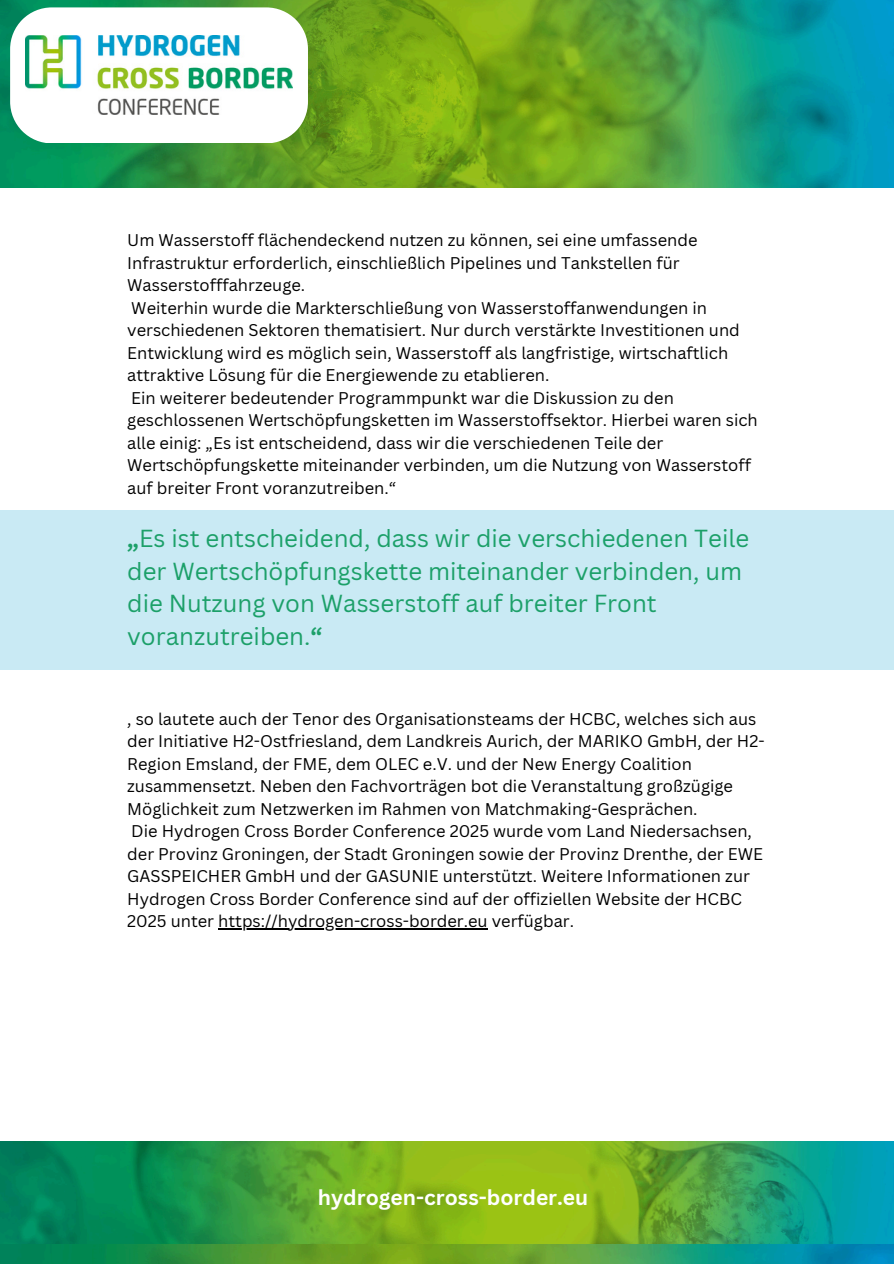
<style>
.page{position:relative;width:894px;height:1264px;background:#fff}
.page>*{position:absolute;margin:0;border:0;box-sizing:border-box;transform-origin:0 0}
.t1{font:24px/32.7px "Canva Sans";color:#1ca069}
.t2{font:700 21px "Canva Sans";color:#fff}
.t3{font:16.5px/22.5px "Canva Sans";color:#000}
.s1{font-weight:700}
</style>
<div class="page">
<div style="left:0;top:510px;width:893px;height:159px;background:#c9eaf4"></div>
<hr style="left:218px;top:928px;width:269px;height:1px;background:#000">
<img style="left:0;top:0;width:893px;height:187px">
<svg style="left:10px;top:7px;width:298px;height:136px"></svg>
<img style="left:26px;top:36px;width:266px;height:79px">
<img style="left:0;top:1141px;width:893px;height:103px">
<img style="left:0;top:1244px;width:893px;height:19px">
<p class="t3" style="left:127px;top:229px;width:571px">Um Wasserstoff flächendeckend nutzen zu können, sei eine umfassende<br>Infrastruktur erforderlich, einschließlich Pipelines und Tankstellen für<br>Wasserstofffahrzeuge.</p>
<p class="t3" style="left:127px;top:296px;width:614px">Weiterhin wurde die Markterschließung von Wasserstoffanwendungen in verschiedenen Sektoren thematisiert. Nur durch verstärkte Investitionen und Entwicklung wird es möglich sein, Wasserstoff als langfristige, wirtschaftlich attraktive Lösung für die Energiewende zu etablieren.</p>
<p class="t3" style="left:127px;top:386px;width:632px">Ein weiterer bedeutender Programmpunkt war die Diskussion zu den geschlossenen Wertschöpfungsketten im Wasserstoffsektor. Hierbei waren sich alle einig: „Es ist entscheidend, dass wir die verschiedenen Teile der Wertschöpfungskette miteinander verbinden, um die Nutzung von Wasserstoff auf breiter Front voranzutreiben.“</p>
<p class="t1" style="left:127px;top:521px;width:623px"><span class="s1">„</span>Es ist entscheidend, dass wir die verschiedenen Teile der Wertschöpfungskette miteinander verbinden, um die Nutzung von Wasserstoff auf breiter Front voranzutreiben.<span class="s1">“</span></p>
<p class="t3" style="left:127px;top:707px;width:638px">, so lautete auch der Tenor des Organisationsteams der HCBC, welches sich aus der Initiative H2-Ostfriesland, dem Landkreis Aurich, der MARIKO GmbH, der H2- Region Emsland, der FME, dem OLEC e.V. und der New Energy Coalition zusammensetzt. Neben den Fachvorträgen bot die Veranstaltung großzügige Möglichkeit zum Netzwerken im Rahmen von Matchmaking-Gesprächen.</p>
<h1 class="t3" style="left:127px;top:819px;width:637px">Die Hydrogen Cross Border Conference 2025 wurde vom Land Niedersachsen, der Provinz Groningen, der Stadt Groningen sowie der Provinz Drenthe, der EWE GASSPEICHER GmbH und der GASUNIE unterstützt. Weitere Informationen zur Hydrogen Cross Border Conference sind auf der offiziellen Website der HCBC 2025 unter https://hydrogen-cross-border.eu verfügbar.</h1>
<p class="t2" style="left:318px;top:1182px;width:272px">hydrogen-cross-border.eu</p>
</div>
